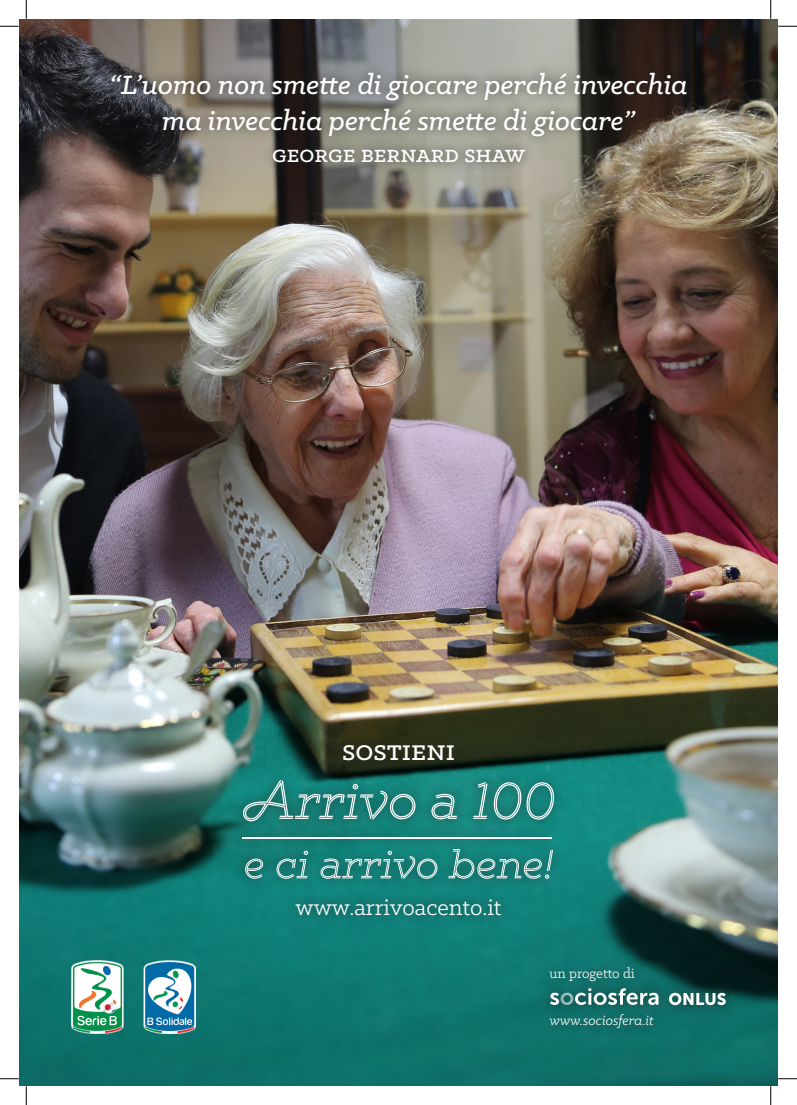
<style>
.page{position:relative;width:797px;height:1105px;background:#fff}
.page>*{position:absolute;margin:0;border:0;box-sizing:border-box;transform-origin:0 0}
.t1{font:italic 500 30px/36px "Klinic Slab";color:#fff;text-align:center}
.t2{font:500 30px "Klinic Slab";color:#fff}
.t3{font:25px "Klinic Slab";color:#fff}
.t4{font:500 25px "Klinic Slab";color:#fff}
.t5{font:italic 15px "Klinic Slab";color:#fff}
.t6{font:15px "Klinic Slab";color:#fff}
</style>
<div class="page">
<img style="left:19px;top:19px;width:758px;height:1067px">
<div style="left:232px;top:733px;width:334px;height:193px;background:#231f20;opacity:.75"></div>
<hr style="left:243px;top:837px;width:309px;height:2px;background:#fff">
<svg style="left:243px;top:780px;width:172px;height:41px;background:#39908a"></svg>
<svg style="left:431px;top:794px;width:26px;height:25px"></svg>
<svg style="left:473px;top:782px;width:14px;height:37px"></svg>
<svg style="left:494px;top:782px;width:60px;height:37px;background:#469993"></svg>
<svg style="left:245px;top:858px;width:18px;height:21px"></svg>
<svg style="left:276px;top:851px;width:32px;height:28px"></svg>
<svg style="left:320px;top:851px;width:117px;height:28px;background:#3f938d"></svg>
<svg style="left:448px;top:849px;width:105px;height:30px;background:#40948e"></svg>
<img style="left:71px;top:960px;width:124px;height:74px">
<div style="left:101px;top:61px;width:596px;height:113px;background:#231f20;opacity:.75"></div>
<div style="left:658px;top:981px;width:79px;height:36px;background:#231f20;opacity:.75"></div>
<svg style="left:669px;top:993px;width:56px;height:12px"></svg>
<div style="left:539px;top:957px;width:125px;height:82px;background:#231f20;opacity:.75"></div>
<svg style="left:0;top:25px;width:19px;height:2px"></svg>
<svg style="left:778px;top:25px;width:19px;height:2px"></svg>
<svg style="left:0;top:1078px;width:19px;height:1px"></svg>
<svg style="left:778px;top:1078px;width:19px;height:1px"></svg>
<svg style="left:25px;top:0;width:2px;height:19px"></svg>
<svg style="left:25px;top:1086px;width:2px;height:19px"></svg>
<svg style="left:770px;top:0;width:1px;height:19px"></svg>
<svg style="left:770px;top:1086px;width:1px;height:19px"></svg>
<p class="t1" style="left:109px;top:66px;width:580px">“L’uomo non smette di giocare perché invecchia ma invecchia perché smette di giocare”</p>
<p class="t4" style="left:272px;top:138px;width:254px">george bernard shaw</p>
<p class="t2" style="left:342px;top:731px;width:114px">sostieni</p>
<p class="t3" style="left:295px;top:891px;width:208px">www.arrivoacento.it</p>
<p class="t6" style="left:549px;top:964px;width:87px">un progetto di</p>
<p class="t5" style="left:549px;top:1011px;width:106px">www.sociosfera.it</p>
</div>
